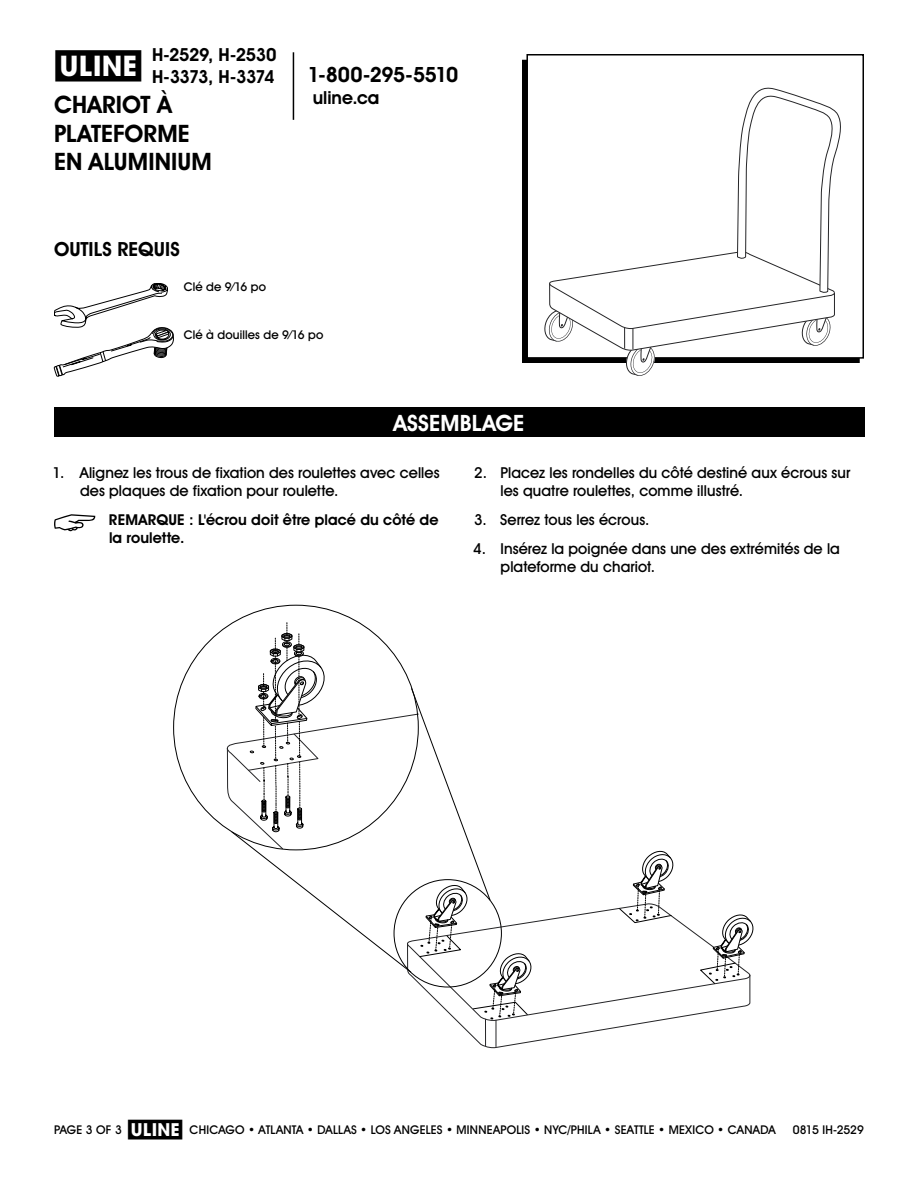
<style>
.page{position:relative;width:918px;height:1188px;background:#fff}
.page>*{position:absolute;margin:0;border:0;box-sizing:border-box;transform-origin:0 0}
.t1{font:700 28.5px "Uline Two Knine";color:#000}
.t2{font:700 24px/28.8px "Uline Two Knine";letter-spacing:.005em;color:#000}
.t3{font:700 22.5px "Uline Two Knine";letter-spacing:.01em;color:#fff}
.t4{font:700 21px "Uline Two Knine";letter-spacing:-.02em;color:#000}
.t5{font:700 19.5px "Uline Two Knine";letter-spacing:.005em;color:#000}
.t6{font:700 18px/21.6px "Uline Two Knine";letter-spacing:-.02em;color:#000}
.t7{font:15px/18px "Uline Two Knine";letter-spacing:.005em;color:#000}
.t8{font:700 15px/18px "Uline Two Knine";letter-spacing:.005em;color:#000}
.t9{font:12px "Uline Two Knine";letter-spacing:.015em;color:#000}
.t10{font:12px "Uline Two Knine";letter-spacing:-.01em;color:#000}
.s1{font-size:18px}
</style>
<div class="page">
<hr style="left:293px;top:52px;width:1px;height:68px;background:#000">
<svg style="left:54px;top:514px;width:41px;height:17px"></svg>
<div style="left:54px;top:407px;width:810px;height:30px;background:#000"></div>
<svg style="left:54px;top:283px;width:120px;height:94px"></svg>
<div style="left:526px;top:54px;width:338px;height:305px;border:2px solid #000"></div>
<svg style="left:541px;top:87px;width:301px;height:289px"></svg>
<svg style="left:227px;top:622px;width:526px;height:425px"></svg>
<p class="t6" style="left:152px;top:44px;width:126px">H-2529, H-2530<br>H-3373, H-3374</p>
<h2 class="t2" style="left:54px;top:90px;width:159px">CHARIOT À<br>PLATEFORME<br>EN ALUMINIUM</h2>
<h1 class="t1" style="left:55px;top:49px;width:87px">π</h1>
<h3 class="t5" style="left:54px;top:237px;width:127px">OUTILS REQUIS</h3>
<h3 class="t4" style="left:307px;top:62px;width:152px">1-800-295-5510</h3>
<p class="t6" style="left:313px;top:87px;width:68px">uline.ca</p>
<p class="t9" style="left:184px;top:280px;width:84px">Clé de 9⁄16 po</p>
<p class="t9" style="left:184px;top:327px;width:141px">Clé à douilles de 9⁄16 po</p>
<h3 class="t3" style="left:394px;top:409px;width:132px">ASSEMBLAGE</h3>
<p class="t7" style="left:80px;top:464px;width:361px;text-indent:-27px">1. Alignez les trous de fixation des roulettes avec celles des plaques de fixation pour roulette.</p>
<p class="t8" style="left:109px;top:511px;width:331px">REMARQUE : L'écrou doit être placé du côté de la roulette.</p>
<p class="t7" style="left:501px;top:464px;width:352px;text-indent:-26px">2. Placez les rondelles du côté destiné aux écrous sur les quatre roulettes, comme illustré.</p>
<p class="t7" style="left:474px;top:510px;width:177px">3. Serrez tous les écrous.</p>
<p class="t7" style="left:501px;top:539px;width:341px;text-indent:-27px">4. Insérez la poignée dans une des extrémités de la plateforme du chariot.</p>
<p class="t9" style="left:128px;top:1122px;width:649px"><span class="s1">π</span> CHICAGO • ATLANTA • DALLAS • LOS ANGELES • MINNEAPOLIS • NYC/PHILA • SEATTLE • MEXICO • CANADA</p>
<p class="t9" style="left:54px;top:1122px;width:69px">PAGE 3 OF 3</p>
<p class="t10" style="left:793px;top:1122px;width:73px">0815 IH-2529</p>
</div>
